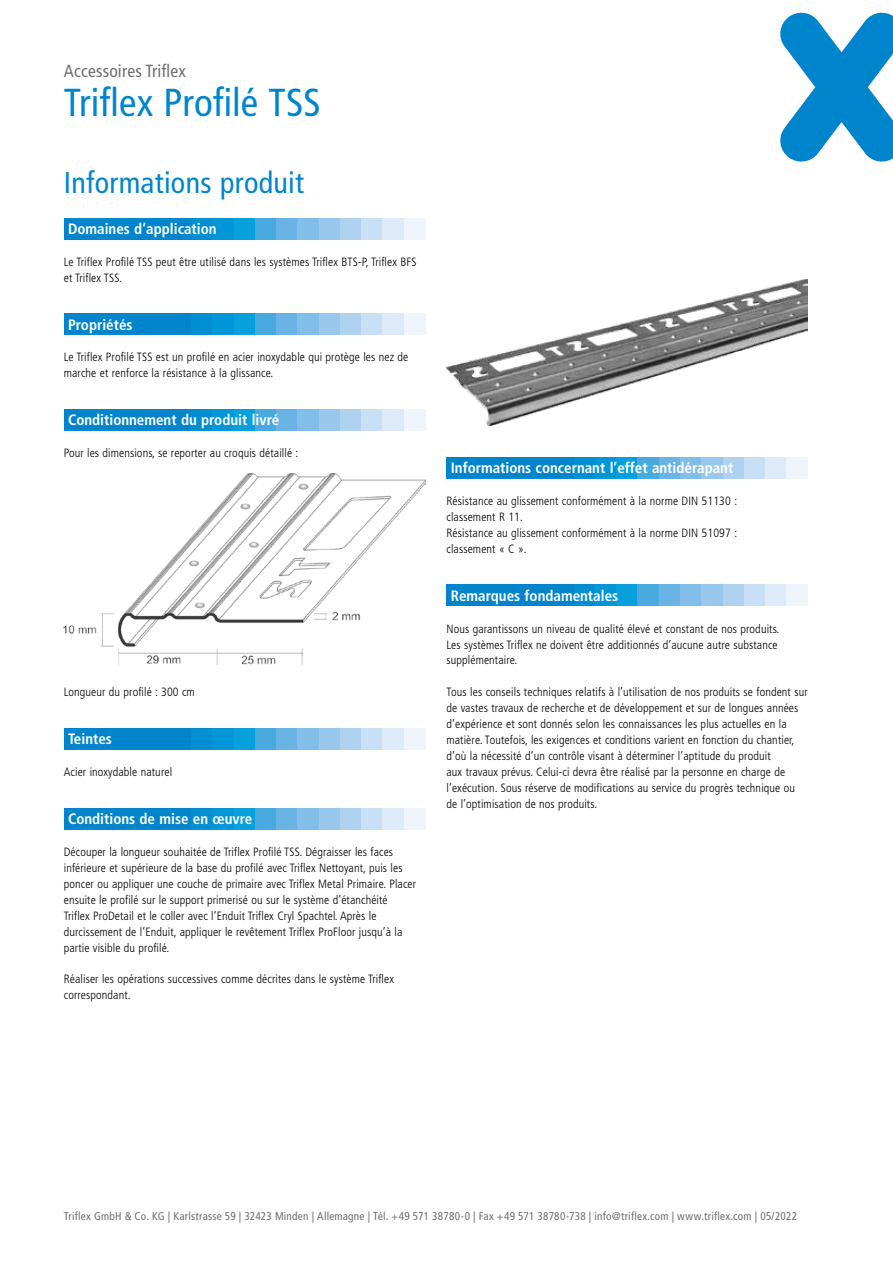
<style>
.page{position:relative;width:893px;height:1263px;background:#fff}
.page>*{position:absolute;margin:0;border:0;box-sizing:border-box;transform-origin:0 0}
.t1{font:condensed 39px "Frutiger LT Pro";color:#0085cd}
.t2{font:condensed 30px "Frutiger LT Pro";letter-spacing:.01em;color:#0085cd}
.t3{font:condensed 17.55px "Frutiger LT Pro";letter-spacing:.01em;color:#6f6f6e}
.t4{font:700 condensed 15px "Frutiger LT Pro";color:#fff}
.t5{font:300 condensed 12px/15.9px "Frutiger LT Pro";letter-spacing:.01em;color:#000}
.t6{font:condensed 11.25px "Frutiger LT Pro";letter-spacing:.02em;color:#6f6f6e}
</style>
<div class="page">
<svg style="left:780px;top:13px;width:113px;height:149px"></svg>
<div style="left:446px;top:457px;width:128px;height:21px;background:#0085cd"></div>
<div style="left:574px;top:457px;width:21px;height:21px;background:#008ed2"></div>
<div style="left:595px;top:457px;width:22px;height:21px;background:#0096d7"></div>
<div style="left:617px;top:457px;width:21px;height:21px;background:#08a0dc"></div>
<div style="left:638px;top:457px;width:21px;height:21px;background:#49aae0"></div>
<div style="left:659px;top:457px;width:21px;height:21px;background:#69b4e4"></div>
<div style="left:680px;top:457px;width:22px;height:21px;background:#83bee9"></div>
<div style="left:702px;top:457px;width:21px;height:21px;background:#9ac8ec"></div>
<div style="left:723px;top:457px;width:21px;height:21px;background:#afd2f0"></div>
<div style="left:744px;top:457px;width:21px;height:21px;background:#c8dff5"></div>
<div style="left:765px;top:457px;width:22px;height:21px;background:#dceaf9"></div>
<div style="left:787px;top:457px;width:21px;height:21px;background:#eef5fc"></div>
<div style="left:446px;top:585px;width:128px;height:21px;background:#0085cd"></div>
<div style="left:574px;top:585px;width:21px;height:21px;background:#008ed2"></div>
<div style="left:595px;top:585px;width:22px;height:21px;background:#0096d7"></div>
<div style="left:617px;top:585px;width:21px;height:21px;background:#08a0dc"></div>
<div style="left:638px;top:585px;width:21px;height:21px;background:#49aae0"></div>
<div style="left:659px;top:585px;width:21px;height:21px;background:#69b4e4"></div>
<div style="left:680px;top:585px;width:22px;height:21px;background:#83bee9"></div>
<div style="left:702px;top:585px;width:21px;height:21px;background:#9ac8ec"></div>
<div style="left:723px;top:585px;width:21px;height:21px;background:#afd2f0"></div>
<div style="left:744px;top:585px;width:21px;height:21px;background:#c8dff5"></div>
<div style="left:765px;top:585px;width:22px;height:21px;background:#dceaf9"></div>
<div style="left:787px;top:585px;width:21px;height:21px;background:#eef5fc"></div>
<div style="left:64px;top:218px;width:127px;height:21px;background:#0085cd"></div>
<div style="left:191px;top:218px;width:22px;height:21px;background:#008ed2"></div>
<div style="left:213px;top:218px;width:21px;height:21px;background:#0096d7"></div>
<div style="left:234px;top:218px;width:21px;height:21px;background:#08a0dc"></div>
<div style="left:255px;top:218px;width:21px;height:21px;background:#49aae0"></div>
<div style="left:276px;top:218px;width:22px;height:21px;background:#69b4e4"></div>
<div style="left:298px;top:218px;width:21px;height:21px;background:#83bee9"></div>
<div style="left:319px;top:218px;width:21px;height:21px;background:#9ac8ec"></div>
<div style="left:340px;top:218px;width:21px;height:21px;background:#afd2f0"></div>
<div style="left:361px;top:218px;width:22px;height:21px;background:#c8dff5"></div>
<div style="left:383px;top:218px;width:21px;height:21px;background:#dceaf9"></div>
<div style="left:404px;top:218px;width:21px;height:21px;background:#eef5fc"></div>
<div style="left:64px;top:314px;width:127px;height:21px;background:#0085cd"></div>
<div style="left:191px;top:314px;width:22px;height:21px;background:#008ed2"></div>
<div style="left:213px;top:314px;width:21px;height:21px;background:#0096d7"></div>
<div style="left:234px;top:314px;width:21px;height:21px;background:#08a0dc"></div>
<div style="left:255px;top:314px;width:21px;height:21px;background:#49aae0"></div>
<div style="left:276px;top:314px;width:22px;height:21px;background:#69b4e4"></div>
<div style="left:298px;top:314px;width:21px;height:21px;background:#83bee9"></div>
<div style="left:319px;top:314px;width:21px;height:21px;background:#9ac8ec"></div>
<div style="left:340px;top:314px;width:21px;height:21px;background:#afd2f0"></div>
<div style="left:361px;top:314px;width:22px;height:21px;background:#c8dff5"></div>
<div style="left:383px;top:314px;width:21px;height:21px;background:#dceaf9"></div>
<div style="left:404px;top:314px;width:21px;height:21px;background:#eef5fc"></div>
<div style="left:64px;top:409px;width:127px;height:22px;background:#0085cd"></div>
<div style="left:191px;top:409px;width:22px;height:22px;background:#008ed2"></div>
<div style="left:213px;top:409px;width:21px;height:22px;background:#0096d7"></div>
<div style="left:234px;top:409px;width:21px;height:22px;background:#08a0dc"></div>
<div style="left:255px;top:409px;width:21px;height:22px;background:#49aae0"></div>
<div style="left:276px;top:409px;width:22px;height:22px;background:#69b4e4"></div>
<div style="left:298px;top:409px;width:21px;height:22px;background:#83bee9"></div>
<div style="left:319px;top:409px;width:21px;height:22px;background:#9ac8ec"></div>
<div style="left:340px;top:409px;width:21px;height:22px;background:#afd2f0"></div>
<div style="left:361px;top:409px;width:22px;height:22px;background:#c8dff5"></div>
<div style="left:383px;top:409px;width:21px;height:22px;background:#dceaf9"></div>
<div style="left:404px;top:409px;width:21px;height:22px;background:#eef5fc"></div>
<img style="left:64px;top:473px;width:361px;height:191px">
<div style="left:64px;top:728px;width:127px;height:21px;background:#0085cd"></div>
<div style="left:191px;top:728px;width:22px;height:21px;background:#008ed2"></div>
<div style="left:213px;top:728px;width:21px;height:21px;background:#0096d7"></div>
<div style="left:234px;top:728px;width:21px;height:21px;background:#08a0dc"></div>
<div style="left:255px;top:728px;width:21px;height:21px;background:#49aae0"></div>
<div style="left:276px;top:728px;width:22px;height:21px;background:#69b4e4"></div>
<div style="left:298px;top:728px;width:21px;height:21px;background:#83bee9"></div>
<div style="left:319px;top:728px;width:21px;height:21px;background:#9ac8ec"></div>
<div style="left:340px;top:728px;width:21px;height:21px;background:#afd2f0"></div>
<div style="left:361px;top:728px;width:22px;height:21px;background:#c8dff5"></div>
<div style="left:383px;top:728px;width:21px;height:21px;background:#dceaf9"></div>
<div style="left:404px;top:728px;width:21px;height:21px;background:#eef5fc"></div>
<div style="left:64px;top:808px;width:127px;height:21px;background:#0085cd"></div>
<div style="left:191px;top:808px;width:22px;height:21px;background:#008ed2"></div>
<div style="left:213px;top:808px;width:21px;height:21px;background:#0096d7"></div>
<div style="left:234px;top:808px;width:21px;height:21px;background:#08a0dc"></div>
<div style="left:255px;top:808px;width:21px;height:21px;background:#49aae0"></div>
<div style="left:276px;top:808px;width:22px;height:21px;background:#69b4e4"></div>
<div style="left:298px;top:808px;width:21px;height:21px;background:#83bee9"></div>
<div style="left:319px;top:808px;width:21px;height:21px;background:#9ac8ec"></div>
<div style="left:340px;top:808px;width:21px;height:21px;background:#afd2f0"></div>
<div style="left:361px;top:808px;width:22px;height:21px;background:#c8dff5"></div>
<div style="left:383px;top:808px;width:21px;height:21px;background:#dceaf9"></div>
<div style="left:404px;top:808px;width:21px;height:21px;background:#eef5fc"></div>
<img style="left:446px;top:278px;width:362px;height:147px">
<h3 class="t3" style="left:64px;top:61px;width:124px">Accessoires Triflex</h3>
<h1 class="t1" style="left:64px;top:80px;width:259px">Triflex Profilé TSS</h1>
<h2 class="t2" style="left:64px;top:165px;width:242px">Informations produit</h2>
<p class="t4" style="left:68px;top:220px;width:150px">Domaines d’application</p>
<p class="t5" style="left:64px;top:254px;width:354px">Le Triflex Profilé TSS peut être utilisé dans les systèmes Triflex BTS-P, Triflex BFS et Triflex TSS.</p>
<p class="t4" style="left:68px;top:315px;width:66px">Propriétés</p>
<p class="t5" style="left:64px;top:349px;width:346px">Le Triflex Profilé TSS est un profilé en acier inoxydable qui protège les nez de marche et renforce la résistance à la glissance.</p>
<p class="t4" style="left:68px;top:411px;width:213px">Conditionnement du produit livré</p>
<p class="t5" style="left:64px;top:445px;width:236px">Pour les dimensions, se reporter au croquis détaillé :</p>
<p class="t5" style="left:64px;top:684px;width:133px">Longueur du profilé : 300 cm</p>
<p class="t4" style="left:68px;top:730px;width:46px">Teintes</p>
<p class="t5" style="left:64px;top:764px;width:110px">Acier inoxydable naturel</p>
<p class="t4" style="left:68px;top:810px;width:186px">Conditions de mise en œuvre</p>
<p class="t5" style="left:64px;top:844px;width:354px">Découper la longueur souhaitée de Triflex Profilé TSS. Dégraisser les faces inférieure et supérieure de la base du profilé avec Triflex Nettoyant, puis les poncer ou appliquer une couche de primaire avec Triflex Metal Primaire. Placer ensuite le profilé sur le support primerisé ou sur le système d’étanchéité Triflex ProDetail et le coller avec l’Enduit Triflex Cryl Spachtel. Après le durcissement de l’Enduit, appliquer le revêtement Triflex ProFloor jusqu’à la partie visible du profilé.</p>
<p class="t5" style="left:64px;top:971px;width:332px">Réaliser les opérations successives comme décrites dans le système Triflex correspondant.</p>
<p class="t4" style="left:451px;top:459px;width:284px">Informations concernant l’effet antidérapant</p>
<p class="t5" style="left:446px;top:493px;width:292px">Résistance au glissement conformément à la norme DIN 51130 : classement R 11.<br>Résistance au glissement conformément à la norme DIN 51097 : classement « C ».</p>
<p class="t4" style="left:451px;top:586px;width:169px">Remarques fondamentales</p>
<p class="t5" style="left:446px;top:621px;width:334px">Nous garantissons un niveau de qualité élevé et constant de nos produits.<br>Les systèmes Triflex ne doivent être additionnés d’aucune autre substance supplémentaire.</p>
<p class="t5" style="left:446px;top:684px;width:363px">Tous les conseils techniques relatifs à l’utilisation de nos produits se fondent sur de vastes travaux de recherche et de développement et sur de longues années d’expérience et sont donnés selon les connaissances les plus actuelles en la matière. Toutefois, les exigences et conditions varient en fonction du chantier, d’où la nécessité d’un contrôle visant à déterminer l’aptitude du produit<br>aux travaux prévus. Celui-ci devra être réalisé par la personne en charge de l’exécution. Sous réserve de modifications au service du progrès technique ou de l’optimisation de nos produits.</p>
<p class="t6" style="left:64px;top:1210px;width:735px">Triflex GmbH &amp; Co. KG | Karlstrasse 59 | 32423 Minden | Allemagne | Tél. +49 571 38780-0 | Fax +49 571 38780-738 | info@triflex.com | www.triflex.com | 05/2022</p>
</div>
